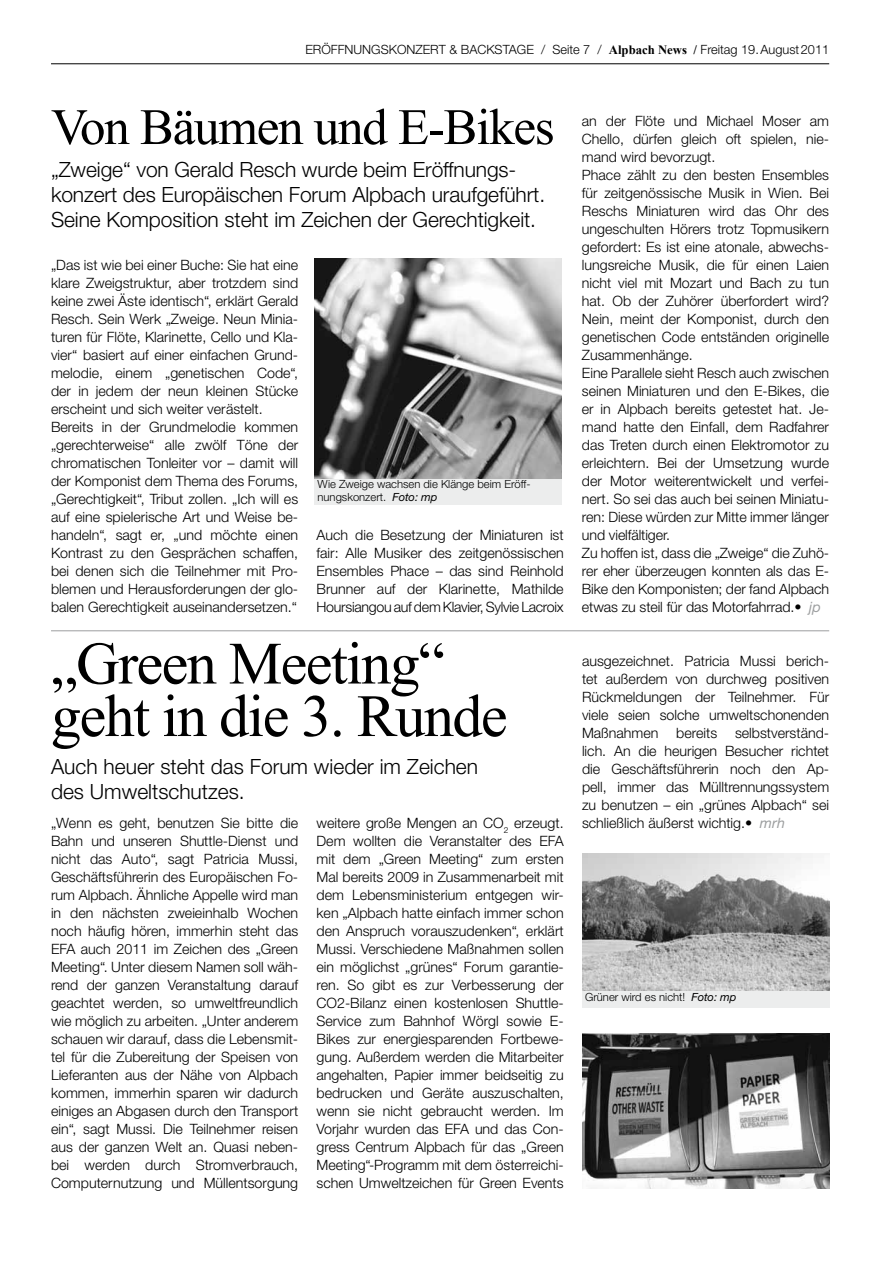
<style>
.page{position:relative;width:893px;height:1263px;background:#fff}
.page>*{position:absolute;margin:0;border:0;box-sizing:border-box;transform-origin:0 0}
.t1{font:60px/52.5px "Times New Roman";letter-spacing:-.025em;color:#000}
.t2{font:51px "Times New Roman";letter-spacing:-.025em;color:#000}
.t3{font:300 21px/25.2px "Helvetica Neue CE";letter-spacing:-.005em;color:#000}
.t4{font:300 14.25px/18px "Helvetica Neue CE";color:#000;text-align:justify}
.t5{font:300 12.75px "Helvetica Neue CE";color:#000}
.t6{font:300 11.25px/12.8px "Helvetica Neue CE";color:#000}
.s1{font-family:"Times New Roman";font-weight:700}
.s2{font-weight:400;font-style:italic}
.s3{font-weight:400;font-style:italic;color:#9c9e9f}
</style>
<div class="page">
<div style="left:582px;top:970px;width:247px;height:38px;background:#eceded"></div>
<hr style="left:51px;top:63px;width:778px;height:1px;background:#000">
<img style="left:582px;top:854px;width:247px;height:136px">
<img style="left:582px;top:1033px;width:247px;height:155px">
<hr style="left:51px;top:630px;width:778px;height:1px;background:#9c9e9f">
<div style="left:315px;top:468px;width:247px;height:36px;background:#eceded"></div>
<img style="left:315px;top:259px;width:247px;height:219px">
<p class="t5" style="left:305px;top:42px;width:35px">Eröffnungsk</p>
<p class="t5" style="left:397px;top:42px;width:19px">onze</p>
<p class="t5" style="left:430px;top:42px;width:49px">rt &amp; Backstage</p>
<p class="t5" style="left:541px;top:42px;width:290px">/ Seite 7 / <span class="s1">Alpbach News /</span> Freitag 19.August2011</p>
<h2 class="t2" style="left:51px;top:93px;width:505px">Von Bäumen und E-Bikes</h2>
<h3 class="t3" style="left:51px;top:157px;width:496px">„Zweige“ von Gerald Resch wurde beim Eröffnungs&shy;konzert des Europäischen Forum Alpbach uraufgeführt.<br>Seine Komposition steht im Zeichen der Gerechtigkeit.</h3>
<p class="t4" style="left:51px;top:256px;width:249px;text-align:left">„Das ist wie bei einer Buche: Sie hat eine klare Zweigstruktur, aber trotzdem sind keine zwei Äste identisch“, erklärt Gerald Resch. Sein Werk „Zweige. Neun Minia&shy;turen für Flöte, Klarinette, Cello und Kla&shy;vier“ basiert auf einer einfachen Grund&shy;melodie, einem „genetischen Code“, der in jedem der neun kleinen Stücke erscheint und sich weiter verästelt.<br>Bereits in der Grundmelodie kommen „gerechterweise“ alle zwölf Töne der chromatischen Tonleiter vor – damit will der Komponist dem Thema des Forums, „Gerechtigkeit“, Tribut zollen. „Ich will es auf eine spielerische Art und Weise be&shy;handeln“, sagt er, „und möchte einen Kontrast zu den Gesprächen schaffen, bei denen sich die Teilnehmer mit Pro&shy;blemen und Herausforderungen der glo&shy;balen Gerechtigkeit auseinandersetzen.“</p>
<p class="t6" style="left:318px;top:478px;width:215px">Wie Zweige wachsen die Klänge beim Eröff&shy;nungskonzert. <span class="s2">Foto: mp</span></p>
<p class="t4" style="left:316px;top:526px;width:249px">Auch die Besetzung der Miniaturen ist fair: Alle Musiker des zeitgenössischen Ensembles Phace – das sind Reinhold Brunner auf der Klarinette, Mathilde Hoursiangou auf dem Klavier, Sylvie Lacroix</p>
<h1 class="t1" style="left:51px;top:636px;width:458px">„Green Meeting“ geht in die 3. Runde</h1>
<h3 class="t3" style="left:51px;top:754px;width:429px">Auch heuer steht das Forum wieder im Zeichen des Umweltschutzes.</h3>
<p class="t4" style="left:51px;top:814px;width:249px">„Wenn es geht, benutzen Sie bitte die Bahn und unseren Shuttle-Dienst und nicht das Auto“, sagt Patricia Mussi, Geschäftsführerin des Europäischen Fo&shy;rum Alpbach. Ähnliche Appelle wird man in den nächsten zweieinhalb Wochen noch häufig hören, immerhin steht das EFA auch 2011 im Zeichen des „Green Meeting“. Unter diesem Namen soll wäh&shy;rend der ganzen Veranstaltung darauf geachtet werden, so umweltfreundlich wie möglich zu arbeiten. „Unter anderem schauen wir darauf, dass die Lebensmit&shy;tel für die Zubereitung der Speisen von Lieferanten aus der Nähe von Alpbach kommen, immerhin sparen wir dadurch einiges an Abgasen durch den Transport ein“, sagt Mussi. Die Teilnehmer reisen aus der ganzen Welt an. Quasi neben&shy;bei werden durch Stromverbrauch, Computernutzung und Müllentsorgung</p>
<p class="t4" style="left:316px;top:814px;width:249px">weitere große Mengen an CO<sub>2</sub> erzeugt.<br>Dem wollten die Veranstalter des EFA mit dem „Green Meeting“ zum ersten Mal bereits 2009 in Zusammenarbeit mit dem Lebensministerium entgegen wir&shy;ken „Alpbach hatte einfach immer schon den Anspruch vorauszudenken“, erklärt Mussi. Verschiedene Maßnahmen sollen ein möglichst „grünes“ Forum garantie&shy;ren. So gibt es zur Verbesserung der CO2-Bilanz einen kostenlosen Shuttle-Service zum Bahnhof Wörgl sowie E-Bikes zur energiesparenden Fortbewe&shy;gung. Außerdem werden die Mitarbeiter angehalten, Papier immer beidseitig zu bedrucken und Geräte auszuschalten, wenn sie nicht gebraucht werden. Im Vorjahr wurden das EFA und das Con&shy;gress Centrum Alpbach für das „Green Meeting“-Programm mit dem österreichi&shy;schen Umweltzeichen für Green Events</p>
<p class="t4" style="left:582px;top:112px;width:249px;text-align:left">an der Flöte und Michael Moser am Chello, dürfen gleich oft spielen, nie&shy;mand wird bevorzugt.<br>Phace zählt zu den besten Ensembles für zeitgenössische Musik in Wien. Bei Reschs Miniaturen wird das Ohr des ungeschulten Hörers trotz Topmusikern gefordert: Es ist eine atonale, abwechs&shy;lungsreiche Musik, die für einen Laien nicht viel mit Mozart und Bach zu tun hat. Ob der Zuhörer überfordert wird?<br>Nein, meint der Komponist, durch den genetischen Code entständen originelle Zusammenhänge.<br>Eine Parallele sieht Resch auch zwischen seinen Miniaturen und den E-Bikes, die er in Alpbach bereits getestet hat. Je&shy;mand hatte den Einfall, dem Radfahrer das Treten durch einen Elektromotor zu erleichtern. Bei der Umsetzung wurde der Motor weiterentwickelt und verfei&shy;nert. So sei das auch bei seinen Miniatu&shy;ren: Diese würden zur Mitte immer länger und vielfältiger.<br>Zu hoffen ist, dass die „Zweige“ die Zuhö&shy;rer eher überzeugen konnten als das E-Bike den Komponisten; der fand Alpbach etwas zu steil für das Motorfahrrad.• <span class="s3">jp</span></p>
<p class="t4" style="left:582px;top:652px;width:249px">ausgezeichnet. Patricia Mussi berich&shy;tet außerdem von durchweg positiven Rückmeldungen der Teilnehmer. Für viele seien solche umweltschonenden Maßnahmen bereits selbstverständ&shy;lich. An die heurigen Besucher richtet die Geschäftsführerin noch den Ap&shy;pell, immer das Mülltrennungssystem zu benutzen – ein „grünes Alpbach“ sei schließlich äußerst wichtig.• <span class="s3">mrh</span></p>
<p class="t6" style="left:585px;top:991px;width:153px">Grüner wird es nicht! <span class="s2">Foto: mp</span></p>
</div>
